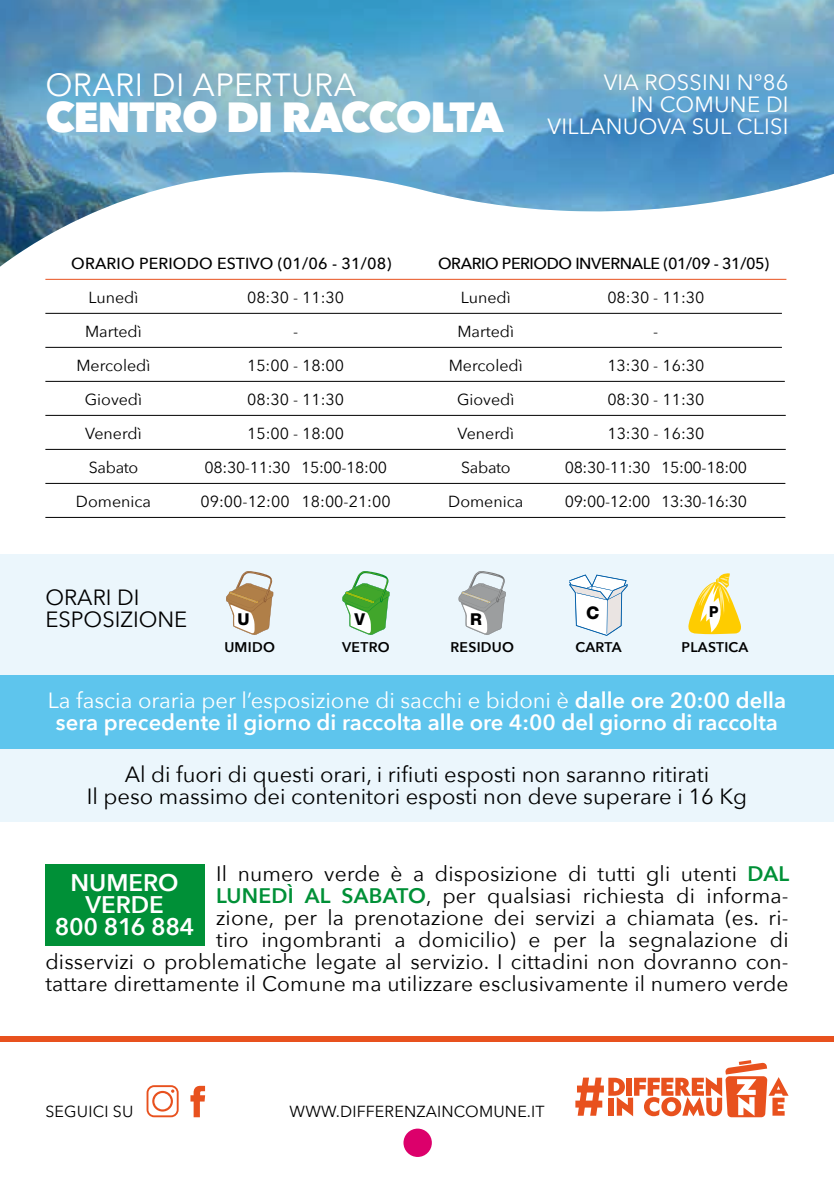
<style>
.page{position:relative;width:834px;height:1191px;background:#fff}
.page>*{position:absolute;margin:0;border:0;box-sizing:border-box;transform-origin:0 0}
.t1{font:800 42px "Avenir Next";letter-spacing:-.03em;color:#fff}
.t2{font:32px "Avenir Next";letter-spacing:.01em;color:#fff}
.t3{font:600 24px/22px "Avenir Next";color:#fff;text-align:center}
.t4{font:22px/22px "Avenir Next";color:#000}
.t5{font:600 22px/22px "Avenir Next";color:#fff;text-align:center}
.t6{font:22px/22px "Avenir Next";letter-spacing:.01em;color:#fff;text-align:right}
.t7{font:21px/22px "Avenir Next";letter-spacing:.01em;color:#000;text-align:right}
.t8{font:800 17.4px "Helvetica Neue LT Std";color:#000}
.t9{font:800 16.4px "Helvetica Neue LT Std";color:#000}
.t10{font:16px "Avenir Next";color:#000}
.t11{font:16px "Avenir Next";letter-spacing:-.02em;color:#000}
.t12{font:500 16px "Avenir Next";letter-spacing:-.025em;color:#000}
.t13{font:500 16px "Avenir Next";letter-spacing:.01em;color:#000}
.t14{font:800 15.2px "Helvetica Neue LT Std";color:#000;scale:.9 1}
.t15{font:600 14px "Avenir Next";letter-spacing:.02em;color:#000}
.s1{font-weight:400}
.s2{font-weight:600;color:#009037}
</style>
<div class="page">
<img style="left:0;top:0;width:833px;height:267px">
<svg style="left:575px;top:1060px;width:213px;height:57px"></svg>
<div style="left:0;top:554px;width:833px;height:267px;background:#ebf6fc"></div>
<div style="left:0;top:675px;width:833px;height:73px;background:#5ec5ed"></div>
<div style="left:45px;top:863px;width:160px;height:82px;background:#009037"></div>
<svg style="left:190px;top:1085px;width:15px;height:32px"></svg>
<svg style="left:146px;top:1085px;width:33px;height:32px"></svg>
<svg style="left:688px;top:573px;width:53px;height:61px"></svg>
<svg style="left:226px;top:571px;width:47px;height:64px"></svg>
<svg style="left:569px;top:574px;width:58px;height:62px"></svg>
<svg style="left:342px;top:571px;width:47px;height:64px"></svg>
<svg style="left:458px;top:571px;width:48px;height:64px"></svg>
<div style="left:0;top:1036px;width:833px;height:5px;background:#e8511e"></div>
<hr style="left:45px;top:279px;width:741px;height:1px;background:#e8511e">
<hr style="left:45px;top:313px;width:736px;height:1px;background:#000">
<hr style="left:45px;top:347px;width:736px;height:1px;background:#000">
<hr style="left:45px;top:381px;width:739px;height:1px;background:#000">
<hr style="left:45px;top:415px;width:740px;height:1px;background:#000">
<hr style="left:45px;top:449px;width:740px;height:1px;background:#000">
<hr style="left:45px;top:483px;width:740px;height:1px;background:#000">
<hr style="left:45px;top:517px;width:740px;height:1px;background:#000">
<div style="left:403px;top:1128px;width:29px;height:29px;background:#dc006b;border-radius:50%"></div>
<h2 class="t2" style="left:45px;top:57px;width:312px">ORARI DI APERTURA</h2>
<h1 class="t1" style="left:45px;top:91px;width:459px">CENTRO DI RACCOLTA</h1>
<p class="t6" style="left:547px;top:70px;width:242px">VIA ROSSINI N°86<br>IN COMUNE DI<br>VILLANUOVA SUL CLISI</p>
<p class="t13" style="left:71px;top:250px;width:322px">ORARIO PERIODO ESTIVO (01/06 - 31/08)</p>
<p class="t12" style="left:438px;top:250px;width:333px">ORARIO PERIODO INVERNALE (01/09 - 31/05)</p>
<p class="t10" style="left:88px;top:284px;width:51px">Lunedì</p>
<p class="t10" style="left:247px;top:284px;width:98px">08:30 - 11:30</p>
<p class="t10" style="left:460px;top:284px;width:51px">Lunedì</p>
<p class="t10" style="left:607px;top:284px;width:98px">08:30 - 11:30</p>
<p class="t10" style="left:85px;top:318px;width:58px">Martedì</p>
<p class="t10" style="left:293px;top:318px;width:7px">-</p>
<p class="t10" style="left:457px;top:318px;width:58px">Martedì</p>
<p class="t10" style="left:653px;top:318px;width:7px">-</p>
<p class="t10" style="left:76px;top:352px;width:75px">Mercoledì</p>
<p class="t10" style="left:247px;top:352px;width:98px">15:00 - 18:00</p>
<p class="t10" style="left:448px;top:352px;width:75px">Mercoledì</p>
<p class="t10" style="left:607px;top:352px;width:98px">13:30 - 16:30</p>
<p class="t10" style="left:85px;top:386px;width:59px">Giovedì</p>
<p class="t10" style="left:247px;top:386px;width:98px">08:30 - 11:30</p>
<p class="t10" style="left:457px;top:386px;width:59px">Giovedì</p>
<p class="t10" style="left:607px;top:386px;width:98px">08:30 - 11:30</p>
<p class="t10" style="left:85px;top:420px;width:58px">Venerdì</p>
<p class="t10" style="left:247px;top:420px;width:98px">15:00 - 18:00</p>
<p class="t10" style="left:457px;top:420px;width:58px">Venerdì</p>
<p class="t10" style="left:607px;top:420px;width:98px">13:30 - 16:30</p>
<p class="t10" style="left:89px;top:454px;width:51px">Sabato</p>
<p class="t11" style="left:204px;top:454px;width:184px">08:30-11:30 15:00-18:00</p>
<p class="t10" style="left:461px;top:454px;width:51px">Sabato</p>
<p class="t11" style="left:564px;top:454px;width:184px">08:30-11:30 15:00-18:00</p>
<p class="t10" style="left:76px;top:488px;width:77px">Domenica</p>
<p class="t10" style="left:200px;top:488px;width:191px">09:00-12:00 18:00-21:00</p>
<p class="t10" style="left:448px;top:488px;width:77px">Domenica</p>
<p class="t11" style="left:564px;top:488px;width:184px">09:00-12:00 13:30-16:30</p>
<p class="t4" style="left:45px;top:585px;width:143px">ORARI DI<br>ESPOSIZIONE</p>
<p class="t9" style="left:237px;top:610px;width:14px">U</p>
<p class="t9" style="left:354px;top:610px;width:12px">V</p>
<p class="t9" style="left:470px;top:610px;width:13px">R</p>
<p class="t8" style="left:586px;top:603px;width:15px">C</p>
<p class="t14" style="left:708px;top:602px;width:12px">P</p>
<p class="t15" style="left:224px;top:635px;width:52px">UMIDO</p>
<p class="t15" style="left:342px;top:635px;width:49px">VETRO</p>
<p class="t15" style="left:450px;top:635px;width:65px">RESIDUO</p>
<p class="t15" style="left:575px;top:635px;width:48px">CARTA</p>
<p class="t15" style="left:681px;top:635px;width:68px">PLASTICA</p>
<p class="t5" style="left:48px;top:689px;width:740px"><span class="s1">La fascia oraria per l’esposizione di sacchi e bidoni è</span> dalle ore 20:00 della sera precedente il giorno di raccolta alle ore 4:00 del giorno di raccolta</p>
<p class="t4" style="left:87px;top:762px;width:661px;text-align:center">Al di fuori di questi orari, i rifiuti esposti non saranno ritirati<br>Il peso massimo dei contenitori esposti non deve superare i 16 Kg</p>
<p class="t7" style="left:45px;top:862px;width:745px">Il numero verde è a disposizione di tutti gli utenti <span class="s2">DAL<br>LUNEDÌ AL SABATO</span>, per qualsiasi richiesta di informa-<br>zione, per la prenotazione dei servizi a chiamata (es. ri-<br>tiro ingombranti a domicilio) e per la segnalazione di<br>disservizi o problematiche legate al servizio. I cittadini non dovranno con&shy;tattare direttamente il Comune ma utilizzare esclusivamente il numero verde</p>
<p class="t3" style="left:55px;top:870px;width:141px">NUMERO<br>VERDE<br>800 816 884</p>
<p class="t10" style="left:45px;top:1098px;width:89px">SEGUICI SU</p>
<p class="t10" style="left:289px;top:1098px;width:256px">WWW.DIFFERENZAINCOMUNE.IT</p>
</div>
